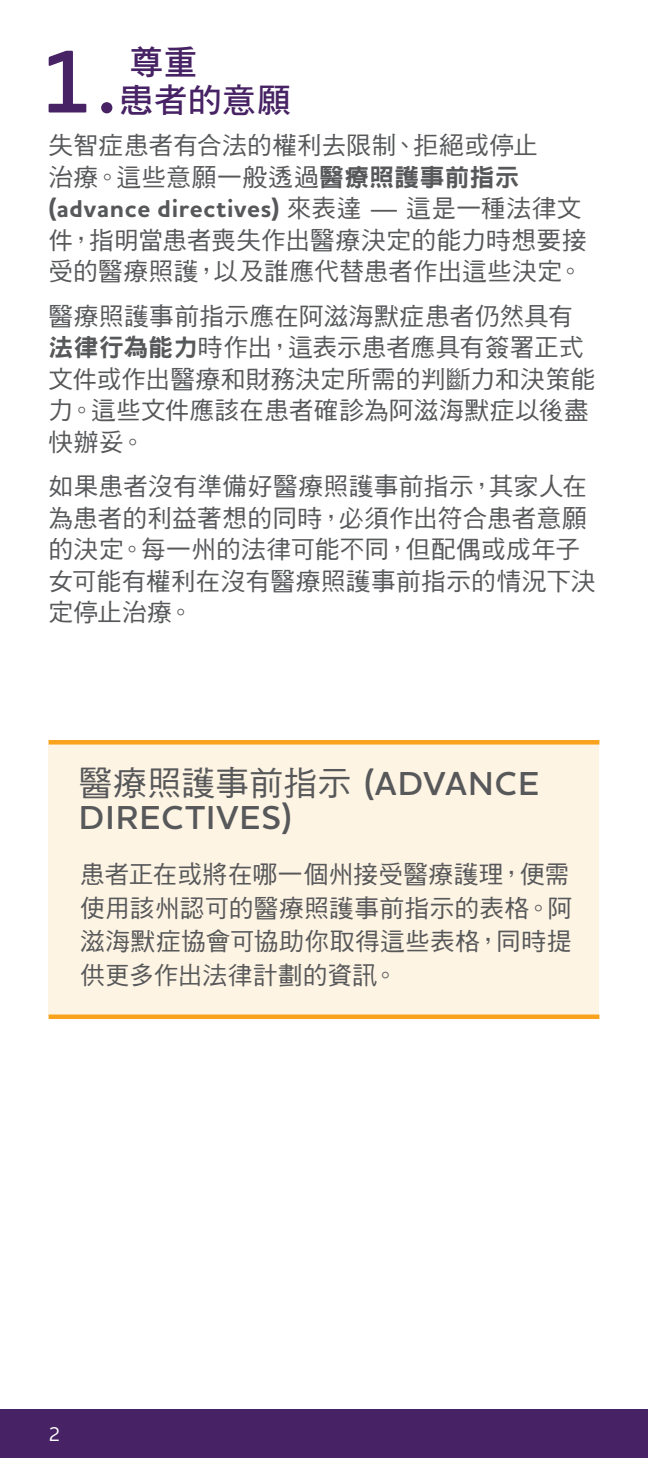
<style>
.page{position:relative;width:648px;height:1458px;background:#fff}
.page>*{position:absolute;margin:0;border:0;box-sizing:border-box;transform-origin:0 0}
.a-body_header{font:600 90px "Houschka Alt Pro";color:#472264}
.call_out_header{font:600 33.75px/33.8px "Houschka Alt Pro";letter-spacing:.045em;color:#57585a}
.a-body_header-2{font:33.75px/38.2px "DF Hei Std W7";letter-spacing:.015em;color:#472264}
.a-body_text{font:24.75px/31.5px "DF Hei Std W5";letter-spacing:.01em;color:#57585a}
.call_out_text{font:24.75px/33.8px "DF Hei Std W5";letter-spacing:.01em;color:#57585a}
.t1{font:500 20.25px "Houschka Alt Pro";color:#fff}
.s1{font-family:"DF Hei Std W9"}
.s2{font-family:"Houschka Alt Pro";font-weight:700}
.s3{font-family:"Houschka Alt Pro";font-weight:500}
.s4{font-family:"DF Hei Std W5";font-weight:400}
</style>
<div class="page">
<div style="left:0;top:1409px;width:648px;height:49px;background:#472264"></div>
<div style="left:49px;top:741px;width:550px;height:275px;background:#fef4e4"></div>
<div style="left:49px;top:740px;width:550px;height:5px;background:#f9a21c"></div>
<hr style="left:49px;top:1015px;width:550px;height:4px;background:#f9a21c">
<p class="a-body_header" style="left:39px;top:24px;width:79px">1.</p>
<p class="a-body_header-2" style="left:119px;top:42px;width:173px">尊重<br>患者的意願</p>
<p class="a-body_text" style="left:49px;top:129px;width:540px">失智症患者有合法的權利去限制、拒絕或停止<br>治療。這些意願一般透過<span class="s1">醫療照護事前指示</span><span class="s2">(advance directives)</span> 來表達 <span class="s3">—</span> 這是一種法律文件，指明當患者喪失作出醫療決定的能力時想要接受的醫療照護，以及誰應代替患者作出這些決定。</p>
<p class="a-body_text" style="left:49px;top:300px;width:548px">醫療照護事前指示應在阿滋海默症患者仍然具有<span class="s1">法律行為能力</span>時作出，這表示患者應具有簽署正式文件或作出醫療和財務決定所需的判斷力和決策能力。這些文件應該在患者確診為阿滋海默症以後盡快辦妥。</p>
<p class="a-body_text" style="left:49px;top:470px;width:548px">如果患者沒有準備好醫療照護事前指示，其家人在為患者的利益著想的同時，必須作出符合患者意願的決定。每一州的法律可能不同，但配偶或成年子女可能有權利在沒有醫療照護事前指示的情況下決定停止治療。</p>
<p class="call_out_header" style="left:79px;top:767px;width:461px"><span class="s4">醫療照護事前指示</span> (ADVANCE<br>DIRECTIVES)</p>
<p class="call_out_text" style="left:80px;top:857px;width:494px">患者正在或將在哪一個州接受醫療護理，便需使用該州認可的醫療照護事前指示的表格。阿滋海默症協會可協助你取得這些表格，同時提供更多作出法律計劃的資訊。</p>
<p class="t1" style="left:49px;top:1422px;width:14px">2</p>
</div>
